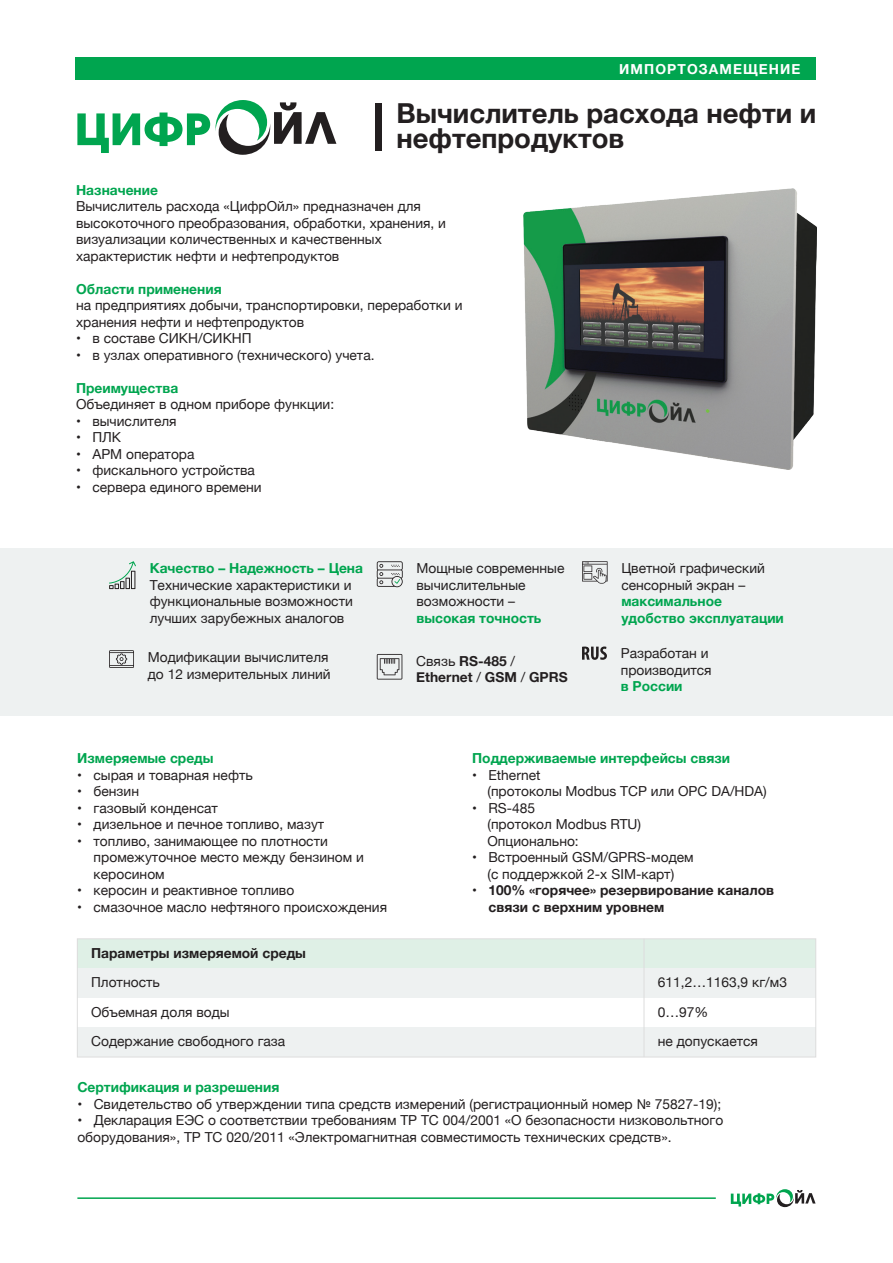
<style>
.page{position:relative;width:893px;height:1263px;background:#fff}
.page>*{position:absolute;margin:0;border:0;box-sizing:border-box;transform-origin:0 0}
.t1{font:700 27.45px/25px "Helvetica Neue";color:#231f20}
.t2{font:13.8px/16.5px "Helvetica Neue";color:#231f20}
.t3{font:700 13.8px/16.5px "Helvetica Neue";color:#00a54f}
.t4{font:700 13.8px/16.5px "Helvetica Neue";color:#231f20}
.t5{font:700 13.8px "Helvetica Neue";letter-spacing:.08em;color:#fff}
.s1{font-weight:400}
</style>
<div class="page">
<div style="left:75px;top:58px;width:741px;height:22px;background:#00a54f"></div>
<div style="left:0;top:548px;width:893px;height:167px;background:#eef1f1"></div>
<svg style="left:109px;top:650px;width:25px;height:18px"></svg>
<svg style="left:109px;top:561px;width:27px;height:28px"></svg>
<svg style="left:131px;top:571px;width:4px;height:18px"></svg>
<svg style="left:377px;top:654px;width:25px;height:25px"></svg>
<svg style="left:377px;top:561px;width:26px;height:26px"></svg>
<svg style="left:582px;top:561px;width:26px;height:23px"></svg>
<svg style="left:582px;top:646px;width:25px;height:14px"></svg>
<svg style="left:77px;top:100px;width:259px;height:55px"></svg>
<div style="left:375px;top:104px;width:7px;height:47px;background:#231f20"></div>
<hr style="left:77px;top:1197px;width:639px;height:2px;background:#00a54f">
<svg style="left:731px;top:1189px;width:85px;height:18px"></svg>
<img style="left:524px;top:188px;width:293px;height:281px">
<div style="left:77px;top:939px;width:739px;height:29px;background:#dff0e6"></div>
<div style="left:77px;top:968px;width:739px;height:30px;background:#eef1f1"></div>
<div style="left:77px;top:1027px;width:739px;height:30px;background:#eef1f1"></div>
<hr style="left:644px;top:939px;width:1px;height:118px;background:#ddd">
<div style="left:77px;top:938px;width:739px;height:119px;border:1px solid #ddd"></div>
<p class="t5" style="left:619px;top:58px;width:183px">ИМПОРТОЗАМЕЩЕНИЕ</p>
<h1 class="t1" style="left:397px;top:102px;width:421px">Вычислитель расхода нефти и нефтепродуктов</h1>
<p class="t3" style="left:76px;top:182px;width:83px">Назначение</p>
<p class="t2" style="left:76px;top:199px;width:371px">Вычислитель расхода «ЦифрОйл» предназначен для высокоточного преобразования, обработки, хранения, и визуализации количественных и качественных характеристик нефти и нефтепродуктов</p>
<p class="t3" style="left:76px;top:281px;width:147px">Области применения</p>
<p class="t2" style="left:76px;top:298px;width:388px">на предприятиях добычи, транспортировки, переработки и хранения нефти и нефтепродуктов</p>
<p class="t2" style="left:76px;top:331px;width:177px">• в составе СИКН/СИКНП</p>
<p class="t2" style="left:76px;top:348px;width:300px">• в узлах оперативного (технического) учета.</p>
<p class="t3" style="left:76px;top:380px;width:104px">Преимущества</p>
<p class="t2" style="left:76px;top:397px;width:260px">Объединяет в одном приборе функции:</p>
<p class="t2" style="left:76px;top:414px;width:102px">• вычислителя</p>
<p class="t2" style="left:76px;top:430px;width:47px">• ПЛК</p>
<p class="t2" style="left:76px;top:447px;width:120px">• АРМ оператора</p>
<p class="t2" style="left:76px;top:463px;width:180px">• фискального устройства</p>
<p class="t2" style="left:76px;top:480px;width:187px">• сервера единого времени</p>
<p class="t3" style="left:150px;top:560px;width:215px">Качество – Надежность – Цена</p>
<p class="t2" style="left:150px;top:577px;width:205px;text-align:justify">Технические характеристики и функциональные возможности лучших зарубежных аналогов</p>
<p class="t2" style="left:148px;top:650px;width:184px">Модификации вычислителя до 12 измерительных линий</p>
<p class="t2" style="left:416px;top:561px;width:149px">Мощные современные вычислительные возможности –</p>
<p class="t3" style="left:416px;top:610px;width:126px">высокая точность</p>
<p class="t4" style="left:416px;top:653px;width:153px"><span class="s1">Связь</span> RS-485 <span class="s1">/<br></span>Ethernet <span class="s1">/</span> GSM <span class="s1">/</span> GPRS</p>
<p class="t2" style="left:621px;top:561px;width:145px">Цветной графический сенсорный экран –</p>
<p class="t3" style="left:621px;top:593px;width:164px">максимальное удобство эксплуатации</p>
<p class="t2" style="left:621px;top:646px;width:92px">Разработан и производится</p>
<p class="t3" style="left:621px;top:678px;width:63px">в России</p>
<p class="t3" style="left:77px;top:750px;width:138px">Измеряемые среды</p>
<p class="t2" style="left:77px;top:767px;width:177px">• сырая и товарная нефть</p>
<p class="t2" style="left:77px;top:784px;width:63px">• бензин</p>
<p class="t2" style="left:77px;top:800px;width:142px">• газовый конденсат</p>
<p class="t2" style="left:77px;top:817px;width:249px">• дизельное и печное топливо, мазут</p>
<p class="t2" style="left:94px;top:833px;width:272px;text-indent:-16px">• топливо, занимающее по плотности промежуточное место между бензином и керосином</p>
<p class="t2" style="left:77px;top:883px;width:219px">• керосин и реактивное топливо</p>
<p class="t2" style="left:77px;top:899px;width:311px">• смазочное масло нефтяного происхождения</p>
<p class="t3" style="left:472px;top:750px;width:259px">Поддерживаемые интерфейсы связи</p>
<p class="t2" style="left:487px;top:767px;width:281px;text-indent:-15px">• Ethernet<br>(протоколы Modbus TCP  или OPC DA/HDA)</p>
<p class="t2" style="left:487px;top:800px;width:155px;text-indent:-15px">• RS-485<br>(протокол Modbus RTU)<br>Опционально:</p>
<p class="t2" style="left:472px;top:850px;width:223px;text-align:center">• Встроенный GSM/GPRS-модем (с поддержкой 2-х SIM-карт)</p>
<p class="t4" style="left:489px;top:882px;width:287px;text-indent:-16px"><span class="s1">•</span> 100% «горячее» резервирование каналов связи с верхним уровнем</p>
<p class="t4" style="left:91px;top:945px;width:216px">Параметры измеряемой среды</p>
<p class="t2" style="left:91px;top:968px;width:196px;line-height:29.1px">Плотность<br>Объемная доля воды<br>Содержание свободного газа</p>
<p class="t2" style="left:658px;top:968px;width:131px;line-height:29.5px">611,2…1163,9 кг/м3<br>0…97%<br>не допускается</p>
<p class="t3" style="left:77px;top:1079px;width:204px">Сертификация и разрешения</p>
<p class="t2" style="left:77px;top:1096px;width:645px">• Свидетельство об утверждении типа средств измерений (регистрационный номер № 75827-19);</p>
<p class="t2" style="left:77px;top:1113px;width:647px">• Декларация ЕЭС о соответствии требованиям ТР ТС 004/2001 «О безопасности низковольтного оборудования», ТР ТС 020/2011 «Электромагнитная совместимость технических средств».</p>
</div>
